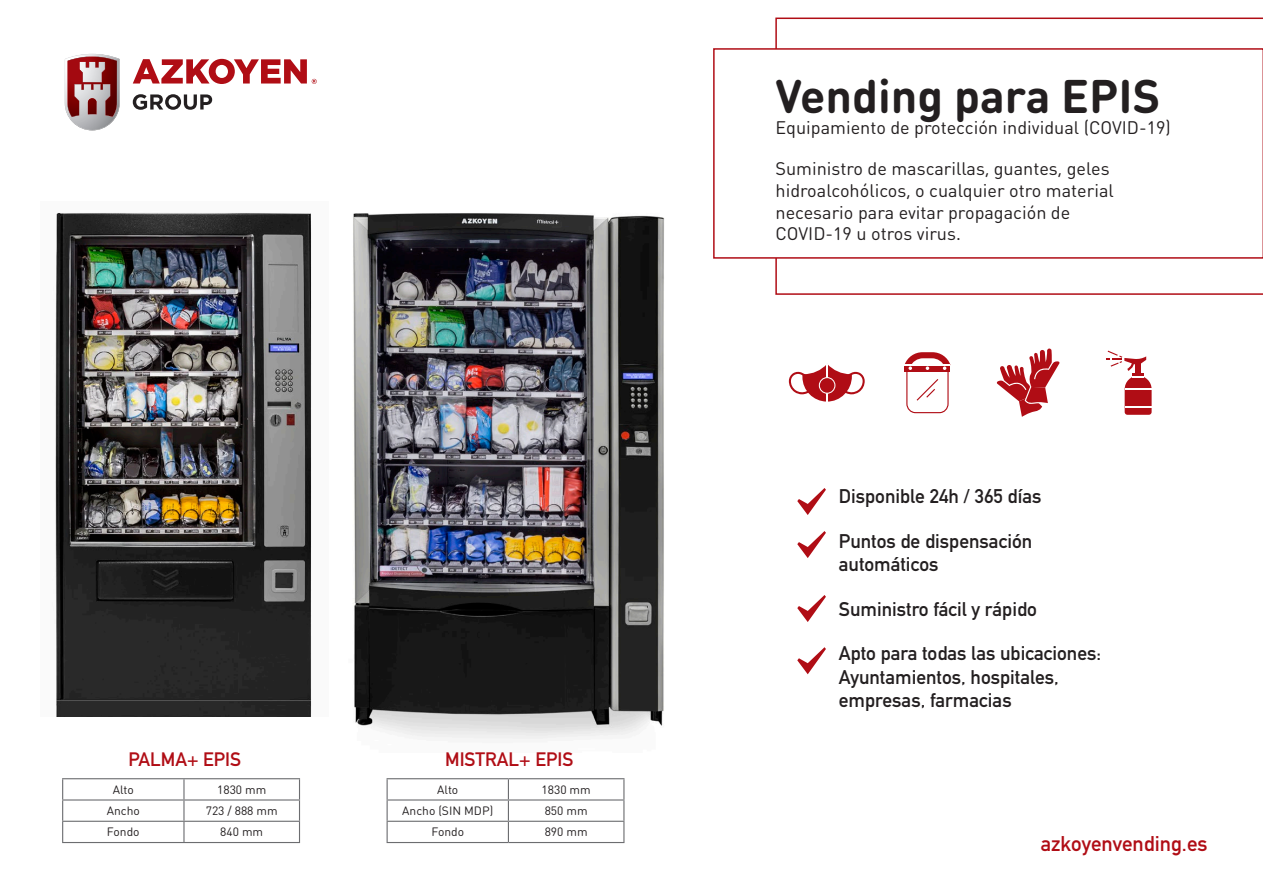
<style>
.page{position:relative;width:1263px;height:893px;background:#fff}
.page>*{position:absolute;margin:0;border:0;box-sizing:border-box;transform-origin:0 0}
.t1{font:700 46.5px "DIN Round Pro";color:#231f20}
.t2{font:700 21px "DIN Alternate";color:#b00d15}
.t3{font:700 19.5px/23.4px "DIN Alternate";color:#231f20}
.t4{font:700 19.2px "DIN Alternate";color:#b00d15}
.t5{font:18px/21.6px "DIN Round Pro";color:#231f20}
.t6{font:12px "DIN Round Pro";color:#231f20}
</style>
<div class="page">
<img style="left:353px;top:213px;width:311px;height:526px">
<img style="left:55px;top:213px;width:257px;height:504px">
<svg style="left:775px;top:18px;width:488px;height:277px"></svg>
<svg style="left:713px;top:48px;width:550px;height:211px"></svg>
<svg style="left:65px;top:54px;width:55px;height:76px;background:#af7f81"></svg>
<svg style="left:133px;top:94px;width:79px;height:16px"></svg>
<svg style="left:133px;top:59px;width:184px;height:25px"></svg>
<svg style="left:789px;top:364px;width:76px;height:38px"></svg>
<svg style="left:905px;top:352px;width:45px;height:61px"></svg>
<hr style="left:905px;top:364px;width:45px;height:1px;background:#fff">
<svg style="left:997px;top:348px;width:63px;height:69px"></svg>
<svg style="left:1106px;top:351px;width:45px;height:64px"></svg>
<svg style="left:797px;top:488px;width:29px;height:27px"></svg>
<svg style="left:797px;top:531px;width:29px;height:27px"></svg>
<svg style="left:797px;top:595px;width:29px;height:27px"></svg>
<svg style="left:797px;top:647px;width:29px;height:27px"></svg>
<hr style="left:62px;top:778px;width:122px;height:1px;background:#6c6d70">
<hr style="left:184px;top:778px;width:116px;height:1px;background:#6c6d70">
<hr style="left:183px;top:779px;width:2px;height:20px;background:#6c6d70">
<hr style="left:62px;top:799px;width:122px;height:1px;background:#6c6d70">
<hr style="left:184px;top:799px;width:116px;height:1px;background:#6c6d70">
<hr style="left:183px;top:800px;width:2px;height:21px;background:#6c6d70">
<hr style="left:62px;top:821px;width:122px;height:1px;background:#6c6d70">
<svg style="left:62px;top:779px;width:1px;height:63px"></svg>
<hr style="left:184px;top:821px;width:116px;height:1px;background:#6c6d70">
<hr style="left:183px;top:822px;width:2px;height:20px;background:#6c6d70">
<svg style="left:299px;top:779px;width:1px;height:63px"></svg>
<hr style="left:62px;top:842px;width:122px;height:1px;background:#6c6d70">
<hr style="left:184px;top:842px;width:116px;height:1px;background:#6c6d70">
<hr style="left:387px;top:778px;width:121px;height:1px;background:#6c6d70">
<hr style="left:508px;top:778px;width:116px;height:1px;background:#6c6d70">
<hr style="left:387px;top:799px;width:121px;height:1px;background:#6c6d70">
<hr style="left:508px;top:799px;width:116px;height:1px;background:#6c6d70">
<hr style="left:387px;top:821px;width:121px;height:1px;background:#6c6d70">
<svg style="left:387px;top:779px;width:1px;height:63px"></svg>
<hr style="left:508px;top:821px;width:116px;height:1px;background:#6c6d70">
<svg style="left:508px;top:779px;width:1px;height:63px"></svg>
<svg style="left:623px;top:779px;width:1px;height:63px"></svg>
<hr style="left:387px;top:842px;width:121px;height:1px;background:#6c6d70">
<hr style="left:508px;top:842px;width:116px;height:1px;background:#6c6d70">
<p class="t4" style="left:128px;top:745px;width:114px">PALMA+ EPIS</p>
<p class="t4" style="left:445px;top:745px;width:130px">MISTRAL+ EPIS</p>
<p class="t6" style="left:113px;top:782px;width:23px">Alto</p>
<p class="t6" style="left:217px;top:782px;width:51px">1830 mm</p>
<p class="t6" style="left:107px;top:803px;width:35px">Ancho</p>
<p class="t6" style="left:206px;top:803px;width:73px">723 / 888 mm</p>
<p class="t6" style="left:107px;top:824px;width:34px">Fondo</p>
<p class="t6" style="left:220px;top:824px;width:44px">840 mm</p>
<p class="t6" style="left:437px;top:782px;width:23px">Alto</p>
<p class="t6" style="left:542px;top:782px;width:51px">1830 mm</p>
<p class="t6" style="left:402px;top:803px;width:92px">Ancho (SIN MDP)</p>
<p class="t6" style="left:545px;top:803px;width:44px">850 mm</p>
<p class="t6" style="left:431px;top:824px;width:34px">Fondo</p>
<p class="t6" style="left:545px;top:824px;width:44px">890 mm</p>
<h1 class="t1" style="left:775px;top:63px;width:386px">Vending para EPIS</h1>
<p class="t5" style="left:775px;top:116px;width:397px">Equipamiento de protección individual (COVID-19)</p>
<p class="t5" style="left:775px;top:157px;width:340px">Suministro de mascarillas, guantes, geles hidroalcohólicos, o cualquier otro material necesario para evitar propagación de COVID-19 u otros virus.</p>
<p class="t3" style="left:839px;top:483px;width:204px">Disponible 24h / 365 días</p>
<p class="t3" style="left:839px;top:528px;width:195px">Puntos de dispensación automáticos</p>
<p class="t3" style="left:839px;top:596px;width:200px">Suministro fácil y rápido</p>
<p class="t3" style="left:839px;top:640px;width:264px">Apto para todas las ubicaciones:<br>Ayuntamientos, hospitales, empresas, farmacias</p>
<p class="t2" style="left:1041px;top:828px;width:168px">azkoyenvending.es</p>
</div>
